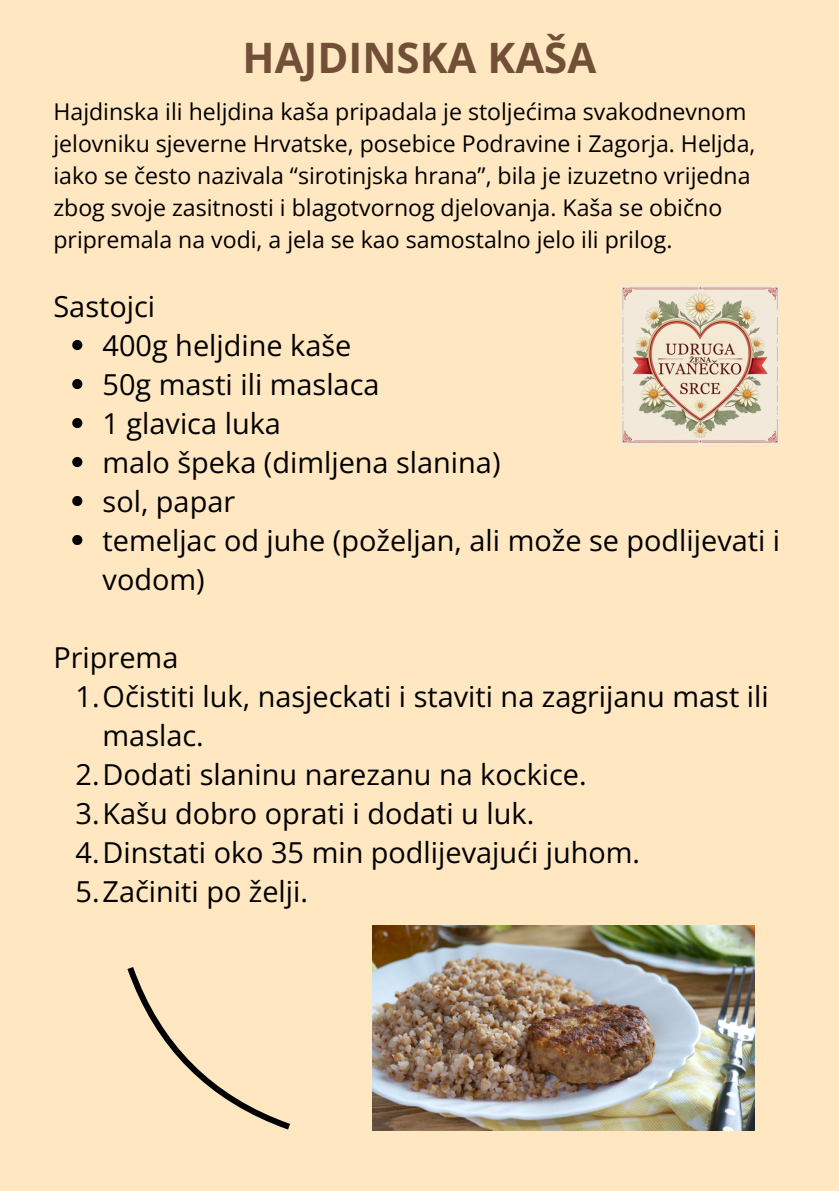
<style>
.page{position:relative;width:839px;height:1191px;background:#fff}
.page>*{position:absolute;margin:0;border:0;box-sizing:border-box;transform-origin:0 0}
.t1{font:700 42px "Open Sans";color:#734f37}
.t2{font:28.8px/39px "Open Sans";color:#000}
.t3{font:23.2px/31.8px "Open Sans";color:#000}
</style>
<div class="page">
<div style="left:0;top:0;width:838px;height:1190px;background:#ffe7c2"></div>
<svg style="left:72px;top:340px;width:10px;height:10px"></svg>
<svg style="left:72px;top:379px;width:10px;height:10px"></svg>
<svg style="left:72px;top:418px;width:10px;height:10px"></svg>
<svg style="left:72px;top:457px;width:10px;height:10px"></svg>
<svg style="left:72px;top:496px;width:10px;height:10px"></svg>
<svg style="left:72px;top:535px;width:10px;height:10px"></svg>
<img style="left:372px;top:925px;width:383px;height:205px">
<svg style="left:127px;top:967px;width:163px;height:163px"></svg>
<img style="left:620px;top:286px;width:159px;height:159px">
<h1 class="t1" style="left:242px;top:28px;width:355px">HAJDINSKA KAŠA</h1>
<p class="t3" style="left:53px;top:96px;width:703px">Hajdinska ili heljdina kaša pripadala je stoljećima svakodnevnom jelovniku sjeverne Hrvatske, posebice Podravine i Zagorja. Heljda, iako se često nazivala “sirotinjska hrana”, bila je izuzetno vrijedna zbog svoje zasitnosti i blagotvornog djelovanja. Kaša se obično pripremala na vodi, a jela se kao samostalno jelo ili prilog.</p>
<p class="t2" style="left:103px;top:286px;width:679px;text-indent:-49px">Sastojci<br>400g heljdine kaše<br>50g masti ili maslaca<br>1 glavica luka<br>malo špeka (dimljena slanina)<br>sol, papar<br>temeljac od juhe (poželjan, ali može se podlijevati i vodom)</p>
<p class="t2" style="left:53px;top:637px;width:126px">Priprema</p>
<p class="t2" style="left:76px;top:676px;width:694px">1.Očistiti luk, nasjeckati i staviti na zagrijanu mast ili</p>
<p class="t2" style="left:103px;top:715px;width:103px">maslac.</p>
<p class="t2" style="left:76px;top:754px;width:512px">2.Dodati slaninu narezanu na kockice.</p>
<p class="t2" style="left:76px;top:793px;width:460px">3.Kašu dobro oprati i dodati u luk.</p>
<p class="t2" style="left:76px;top:832px;width:566px">4.Dinstati oko 35 min podlijevajući juhom.</p>
<p class="t2" style="left:76px;top:871px;width:234px">5.Začiniti po želji.</p>
</div>
